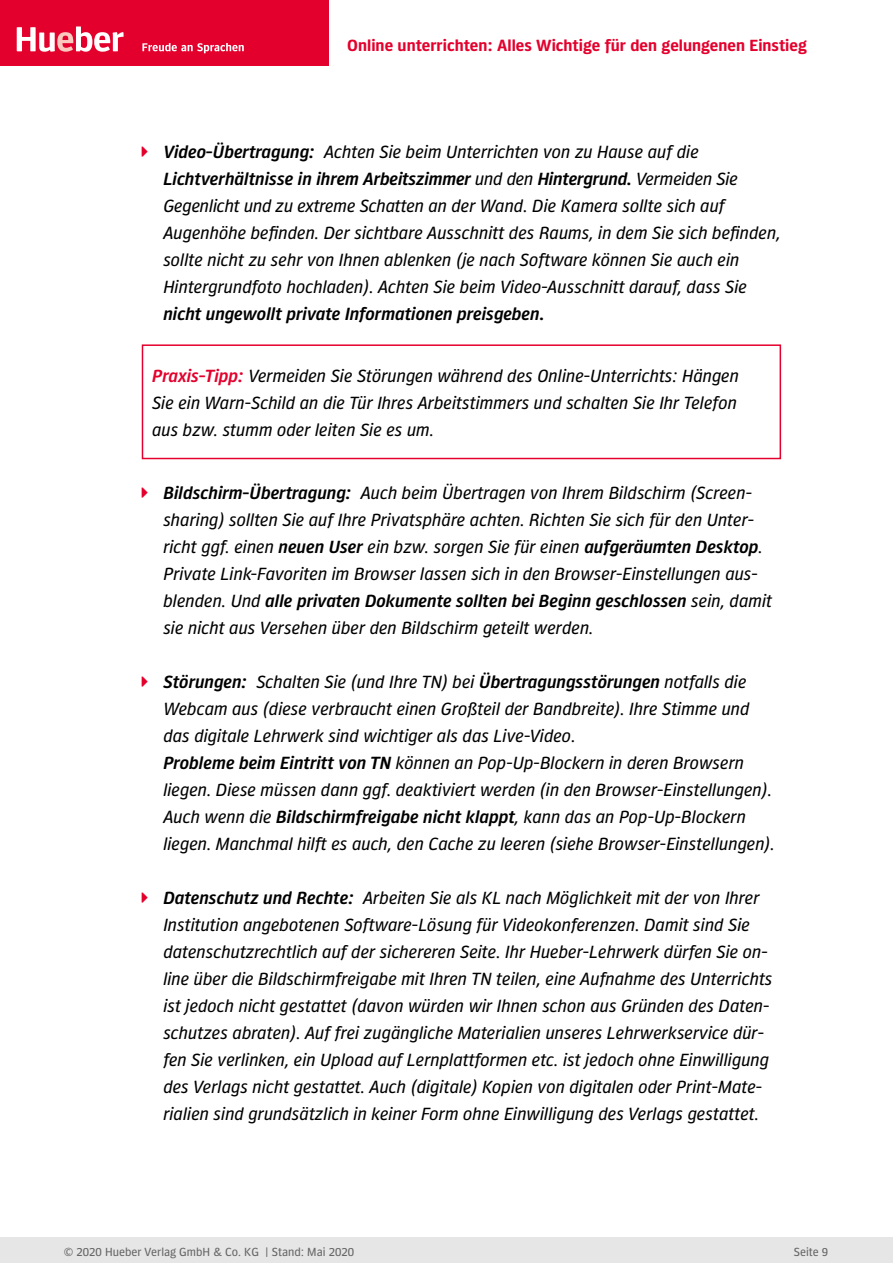
<style>
.page{position:relative;width:893px;height:1263px;background:#fff}
.page>*{position:absolute;margin:0;border:0;box-sizing:border-box;transform-origin:0 0}
.t1{font:italic 18px/27px "Forward Sans";color:#000}
.t2{font:700 16.5px "Forward Sans";color:#e4002d}
.t3{font:12px "Forward Sans";color:#666}
.s1{font-family:"Forward Sans Semi"}
.s2{font-family:"Forward Sans Semi";color:#e4002d}
</style>
<div class="page">
<div style="left:0;top:0;width:329px;height:65px;background:#e4002d"></div>
<svg style="left:17px;top:26px;width:107px;height:26px"></svg>
<svg style="left:142px;top:43px;width:102px;height:10px"></svg>
<div style="left:0;top:1237px;width:893px;height:26px;background:#e6e6e6"></div>
<div style="left:142px;top:344px;width:639px;height:115px;border:2px solid #e4002d"></div>
<p class="t2" style="left:347px;top:36px;width:461px">Online unterrichten: Alles Wichtige für den gelungenen Einstieg</p>
<p class="t1" style="left:163px;top:139px;width:619px"><span class="s1">Video-Übertragung:</span> Achten Sie beim Unterrichten von zu Hause auf die <span class="s1">Lichtverhältnisse in ihrem Arbeitszimmer</span> und den <span class="s1">Hintergrund.</span> Vermeiden Sie Gegenlicht und zu extreme Schatten an der Wand. Die Kamera sollte sich auf Augenhöhe befinden. Der sichtbare Ausschnitt des Raums, in dem Sie sich befinden, sollte nicht zu sehr von Ihnen ablenken (je nach Software können Sie auch ein Hintergrundfoto hochladen). Achten Sie beim Video-Ausschnitt darauf, dass Sie <span class="s1">nicht ungewollt private Informationen preisgeben.</span></p>
<p class="t1" style="left:152px;top:363px;width:588px;text-align:justify"><span class="s2">Praxis-Tipp:</span> Vermeiden Sie Störungen während des Online-Unterrichts: Hängen Sie ein Warn-Schild an die Tür Ihres Arbeitstimmers und schalten Sie Ihr Telefon aus bzw. stumm oder leiten Sie es um.</p>
<p class="t1" style="left:163px;top:480px;width:610px"><span class="s1">Bildschirm-Übertragung:</span> Auch beim Übertragen von Ihrem Bildschirm (Screen&shy;sharing) sollten Sie auf Ihre Privatsphäre achten. Richten Sie sich für den Unter&shy;richt ggf. einen <span class="s1">neuen User</span> ein bzw. sorgen Sie für einen <span class="s1">aufgeräumten Desktop</span>.<br>Private Link-Favoriten im Browser lassen sich in den Browser-Einstellungen aus&shy;blenden. Und <span class="s1">alle privaten Dokumente sollten bei Beginn geschlossen</span> sein, damit sie nicht aus Versehen über den Bildschirm geteilt werden.</p>
<p class="t1" style="left:163px;top:669px;width:613px"><span class="s1">Störungen:</span> Schalten Sie (und Ihre TN) bei <span class="s1">Übertragungsstörungen</span> notfalls die Webcam aus (diese verbraucht einen Großteil der Bandbreite). Ihre Stimme und das digitale Lehrwerk sind wichtiger als das Live-Video.<br><span class="s1">Probleme beim Eintritt von TN</span> können an Pop-Up-Blockern in deren Browsern liegen. Diese müssen dann ggf. deaktiviert werden (in den Browser-Einstellungen).<br>Auch wenn die <span class="s1">Bildschirmfreigabe nicht klappt</span>, kann das an Pop-Up-Blockern liegen. Manchmal hilft es auch, den Cache zu leeren (siehe Browser-Einstellungen).</p>
<p class="t1" style="left:163px;top:885px;width:611px"><span class="s1">Datenschutz und Rechte:</span> Arbeiten Sie als KL nach Möglichkeit mit der von Ihrer Institution angebotenen Software-Lösung für Videokonferenzen. Damit sind Sie datenschutzrechtlich auf der sichereren Seite. Ihr Hueber-Lehrwerk dürfen Sie on&shy;line über die Bildschirmfreigabe mit Ihren TN teilen, eine Aufnahme des Unterrichts ist jedoch nicht gestattet (davon würden wir Ihnen schon aus Gründen des Daten&shy;schutzes abraten). Auf frei zugängliche Materialien unseres Lehrwerkservice dür&shy;fen Sie verlinken, ein Upload auf Lernplattformen etc. ist jedoch ohne Einwilligung des Verlags nicht gestattet. Auch (digitale) Kopien von digitalen oder Print-Mate&shy;rialien sind grundsätzlich in keiner Form ohne Einwilligung des Verlags gestattet.</p>
<p class="t3" style="left:64px;top:1243px;width:292px">© 2020 Hueber Verlag GmbH &amp; Co. KG | Stand: Mai 2020</p>
<p class="t3" style="left:794px;top:1243px;width:36px">Seite 9</p>
</div>
